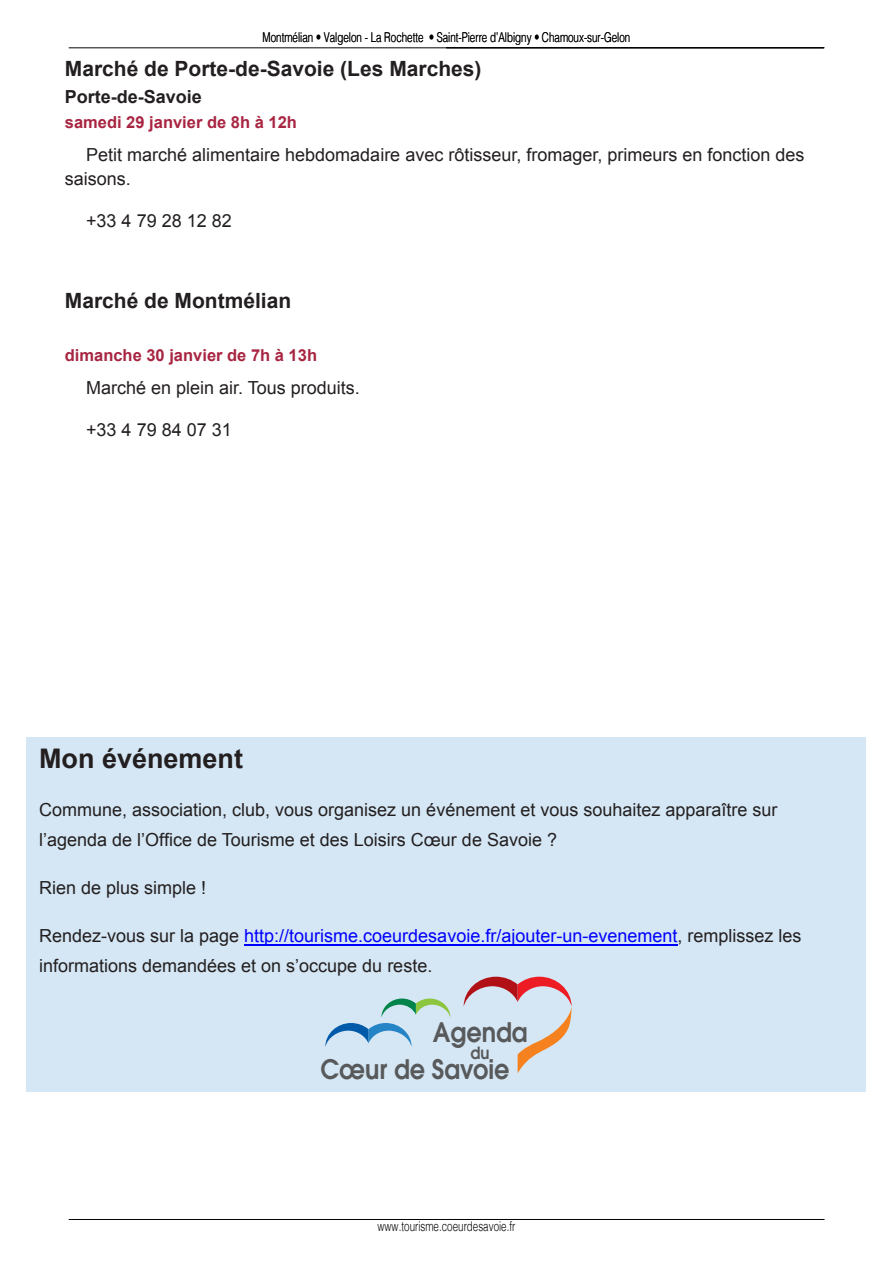
<style>
.page{position:relative;width:893px;height:1263px;background:#fff}
.page>*{position:absolute;margin:0;border:0;box-sizing:border-box;transform-origin:0 0}
.t1{font:700 27px "Arial";color:#231f20}
.t2{font:600 26.7px "Avant Garde";color:#58595b;scale:.9 1}
.t3{font:700 21px "Arial";color:#231f20}
.t4{font:18px/30px "Arial";color:#231f20}
.t5{font:700 18px "Arial";color:#231f20}
.t6{font:600 16.8px "Avant Garde";color:#58595b;scale:.9 1}
.t7{font:700 16.5px "Arial";color:#a82542}
.t8{font:300 13.5px "Helvetica";color:#000;scale:.73 1}
.s1{color:#00f}
</style>
<div class="page">
<hr style="left:69px;top:48px;width:755px;height:1px;background:#050505">
<hr style="left:69px;top:1219px;width:755px;height:1px;background:#050505">
<div style="left:27px;top:738px;width:839px;height:354px;background:#d5e7f4"></div>
<hr style="left:244px;top:944px;width:433px;height:1px;background:#00f">
<svg style="left:464px;top:977px;width:108px;height:96px"></svg>
<svg style="left:325px;top:998px;width:125px;height:49px"></svg>
<p class="t8" style="left:263px;top:33px;width:505px">Montmélian • Valgelon - La Rochette • Saint-Pierre d’Albigny • Chamoux-sur-Gelon</p>
<p class="t3" style="left:65px;top:61px;width:418px">Marché de Porte-de-Savoie (Les Marches)</p>
<p class="t5" style="left:65px;top:90px;width:139px">Porte-de-Savoie</p>
<p class="t7" style="left:65px;top:116px;width:234px">samedi 29 janvier de 8h à 12h</p>
<p class="t4" style="left:65px;top:145px;width:741px;line-height:24px;text-indent:21px">Petit marché alimentaire hebdomadaire avec rôtisseur, fromager, primeurs en fonction des saisons.</p>
<p class="t4" style="left:86px;top:208px;width:147px">+33 4 79 28 12 82</p>
<p class="t3" style="left:65px;top:293px;width:228px">Marché de Montmélian</p>
<p class="t7" style="left:65px;top:349px;width:254px">dimanche 30 janvier de 7h à 13h</p>
<p class="t4" style="left:86px;top:374px;width:275px">Marché en plein air. Tous produits.</p>
<p class="t4" style="left:86px;top:416px;width:147px">+33 4 79 84 07 31</p>
<h1 class="t1" style="left:39px;top:748px;width:206px">Mon événement</h1>
<p class="t4" style="left:39px;top:796px;width:740px">Commune, association, club, vous organisez un événement et vous souhaitez apparaître sur l’agenda de l’Office de Tourisme et des Loisirs Cœur de Savoie ?</p>
<p class="t4" style="left:39px;top:874px;width:169px">Rien de plus simple !</p>
<p class="t4" style="left:39px;top:922px;width:764px">Rendez-vous sur la page <span class="s1">http://tourisme.coeurdesavoie.fr/ajouter-un-evenement</span>, remplissez les informations demandées et on s’occupe du reste.</p>
<h2 class="t2" style="left:433px;top:1022px;width:107px">Agenda</h2>
<p class="t6" style="left:470px;top:1046px;width:23px">du</p>
<h2 class="t2" style="left:321px;top:1059px;width:212px">Cœur de Savoie</h2>
<p class="t8" style="left:377px;top:1222px;width:191px">www.tourisme.coeurdesavoie.fr</p>
</div>
